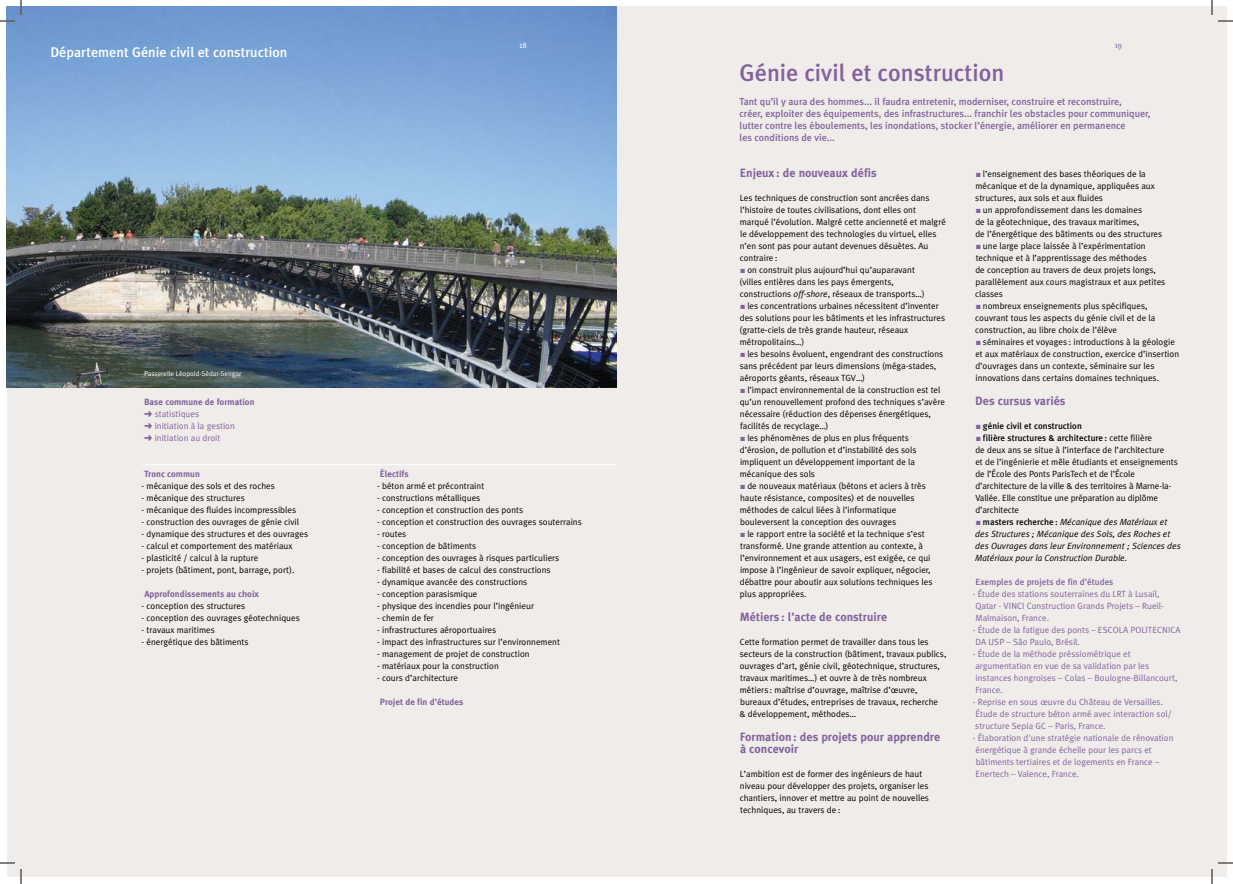
<style>
.page{position:relative;width:1233px;height:884px;background:#fff}
.page>*{position:absolute;margin:0;border:0;box-sizing:border-box;transform-origin:0 0}
.t1{font:500 24px "Meta Plus";color:#83629d}
.t2{font:500 14px "Meta Plus";color:#fff}
.t3{font:700 12px/12px "Meta Plus";color:#83629d}
.t4{font:500 10px/12px "Meta Plus";color:#83629d}
.t5{font:9px/12px "Meta Plus Normal";color:#000}
.t6{font:9px/12px "Meta Plus Normal";color:#83629d}
.t7{font:italic 9px/12px "Meta Plus Normal";color:#000}
.t8{font:700 9px "Meta Plus";color:#83629d}
.t9{font:500 9px "Meta Plus";color:#000}
.t10{font:500 9px "Meta Plus";color:#83629d}
.t11{font:8px "Meta Plus Normal";color:#fff}
.t12{font:8px "Meta Plus Normal";color:#83629d}
.t13{font:7px "Meta Plus Normal";color:#fff}
.s1{color:#83629d}
.s2{font-style:italic}
.s3{font-family:"Meta Plus Normal";font-weight:400}
.s4{font-family:"Meta Plus";font-weight:500;font-style:normal}
</style>
<div class="page">
<div style="left:7px;top:7px;width:1219px;height:870px;background:#efecea"></div>
<img style="left:7px;top:7px;width:609px;height:380px">
<hr style="left:143px;top:464px;width:474px;height:1px;background:#fff">
<svg style="left:1218px;top:20px;width:15px;height:2px"></svg>
<svg style="left:1218px;top:862px;width:15px;height:2px"></svg>
<svg style="left:0;top:0;width:22px;height:22px"></svg>
<svg style="left:0;top:862px;width:22px;height:22px"></svg>
<svg style="left:1211px;top:0;width:1px;height:15px"></svg>
<svg style="left:1211px;top:869px;width:1px;height:15px"></svg>
<h2 class="t2" style="left:50px;top:44px;width:238px">Département Génie civil et construction</h2>
<p class="t13" style="left:144px;top:370px;width:99px">Passerelle Léopold-Sédar-Sengor</p>
<p class="t8" style="left:144px;top:397px;width:112px">Base commune de formation</p>
<p class="t6" style="left:144px;top:408px;width:92px">➜ statistiques<br>➜ initiation à la gestion ➜ initiation au droit</p>
<p class="t8" style="left:144px;top:469px;width:57px">Tronc commun</p>
<p class="t5" style="left:142px;top:480px;width:135px">- mécanique des sols et des roches</p>
<p class="t5" style="left:142px;top:492px;width:105px">- mécanique des structures</p>
<p class="t5" style="left:142px;top:504px;width:156px">- mécanique des fluides incompressibles</p>
<p class="t5" style="left:142px;top:516px;width:159px">- construction des ouvrages de génie civil</p>
<p class="t5" style="left:142px;top:528px;width:168px">- dynamique des structures et des ouvrages</p>
<p class="t5" style="left:142px;top:540px;width:152px">- calcul et comportement des matériaux</p>
<p class="t5" style="left:142px;top:552px;width:118px">- plasticité / calcul à la rupture</p>
<p class="t5" style="left:142px;top:564px;width:154px">- projets (bâtiment, pont, barrage, port).</p>
<p class="t8" style="left:144px;top:589px;width:116px">Approfondissements au choix</p>
<p class="t5" style="left:142px;top:600px;width:105px">- conception des structures</p>
<p class="t5" style="left:142px;top:612px;width:160px">- conception des ouvrages géotechniques</p>
<p class="t5" style="left:142px;top:624px;width:75px">- travaux maritimes</p>
<p class="t5" style="left:142px;top:636px;width:108px">- énergétique des bâtiments</p>
<p class="t11" style="left:519px;top:41px;width:9px">18</p>
<p class="t12" style="left:1114px;top:41px;width:9px">19</p>
<p class="t8" style="left:380px;top:469px;width:30px">Électifs</p>
<p class="t5" style="left:377px;top:480px;width:109px">- béton armé et précontraint</p>
<p class="t5" style="left:377px;top:492px;width:105px">- constructions métalliques</p>
<p class="t5" style="left:377px;top:504px;width:147px">- conception et construction des ponts</p>
<p class="t5" style="left:377px;top:516px;width:206px">- conception et construction des ouvrages souterrains</p>
<p class="t5" style="left:377px;top:528px;width:31px">- routes</p>
<p class="t5" style="left:377px;top:540px;width:101px">- conception de bâtiments</p>
<p class="t5" style="left:377px;top:552px;width:184px">- conception des ouvrages à risques particuliers</p>
<p class="t5" style="left:377px;top:564px;width:175px">- fiabilité et bases de calcul des constructions</p>
<p class="t5" style="left:377px;top:576px;width:152px">- dynamique avancée des constructions</p>
<p class="t5" style="left:377px;top:588px;width:102px">- conception parasismique</p>
<p class="t5" style="left:377px;top:600px;width:158px">- physique des incendies pour l’ingénieur</p>
<p class="t5" style="left:377px;top:612px;width:58px">- chemin de fer</p>
<p class="t5" style="left:377px;top:624px;width:121px">- infrastructures aéroportuaires</p>
<p class="t5" style="left:377px;top:636px;width:184px">- impact des infrastructures sur l’environnement</p>
<p class="t5" style="left:377px;top:648px;width:154px">- management de projet de construction</p>
<p class="t5" style="left:377px;top:660px;width:123px">- matériaux pour la construction</p>
<p class="t5" style="left:377px;top:672px;width:82px">- cours d’architecture</p>
<p class="t8" style="left:380px;top:697px;width:85px">Projet de fin d’études</p>
<h1 class="t1" style="left:739px;top:59px;width:266px">Génie civil et construction</h1>
<p class="t4" style="left:739px;top:95px;width:412px">Tant qu’il y aura des hommes... il faudra entretenir, moderniser, construire et reconstruire,<br>créer, exploiter des équipements, des infrastructures... franchir les obstacles pour communiquer, lutter contre les éboulements, les inondations, stocker l’énergie, améliorer en permanence<br>les conditions de vie...</p>
<h3 class="t3" style="left:739px;top:167px;width:139px">Enjeux : de nouveaux défis</h3>
<p class="t5" style="left:739px;top:192px;width:208px">Les techniques de construction sont ancrées dans l’histoire de toutes civilisations, dont elles ont marqué l’évolution. Malgré cette ancienneté et malgré le développement des technologies du virtuel, elles n’en sont pas pour autant devenues désuètes. Au contraire :</p>
<p class="t5" style="left:739px;top:264px;width:187px"><span class="s1">■</span> on construit plus aujourd’hui qu’auparavant (villes entières dans les pays émergents, constructions <span class="s2">off-shore</span>, réseaux de transports…)</p>
<p class="t5" style="left:739px;top:300px;width:207px"><span class="s1">■</span> les concentrations urbaines nécessitent d’inventer des solutions pour les bâtiments et les infrastructures (gratte-ciels de très grande hauteur, réseaux métropolitains…)</p>
<p class="t5" style="left:739px;top:348px;width:205px"><span class="s1">■</span> les besoins évoluent, engendrant des constructions sans précédent par leurs dimensions (méga-stades, aéroports géants, réseaux TGV…)</p>
<p class="t5" style="left:739px;top:384px;width:207px"><span class="s1">■</span> l’impact environnemental de la construction est tel qu’un renouvellement profond des techniques s’avère nécessaire (réduction des dépenses énergétiques, facilités de recyclage…)</p>
<p class="t5" style="left:739px;top:432px;width:178px"><span class="s1">■</span> les phénomènes de plus en plus fréquents d’érosion, de pollution et d’instabilité des sols impliquent un développement important de la mécanique des sols</p>
<p class="t5" style="left:740px;top:480px;width:187px"><span class="s1">■</span> de nouveaux matériaux (bétons et aciers à très haute résistance, composites) et de nouvelles méthodes de calcul liées à l’informatique bouleversent la conception des ouvrages</p>
<p class="t5" style="left:739px;top:528px;width:194px"><span class="s1">■</span> le rapport entre la société et la technique s’est transformé. Une grande attention au contexte, à l’environnement et aux usagers, est exigée, ce qui impose à l’ingénieur de savoir expliquer, négocier, débattre pour aboutir aux solutions techniques les plus appropriées.</p>
<h3 class="t3" style="left:739px;top:611px;width:149px">Métiers : l’acte de construire</h3>
<p class="t5" style="left:739px;top:636px;width:208px">Cette formation permet de travailler dans tous les secteurs de la construction (bâtiment, travaux publics, ouvrages d’art, génie civil, géotechnique, structures, travaux maritimes…) et ouvre à de très nombreux métiers : maîtrise d’ouvrage, maîtrise d’œuvre, bureaux d’études, entreprises de travaux, recherche<br>&amp; développement, méthodes…</p>
<h3 class="t3" style="left:739px;top:731px;width:202px">Formation: des projets pour apprendre à concevoir</h3>
<p class="t5" style="left:739px;top:768px;width:191px">L’ambition est de former des ingénieurs de haut niveau pour développer des projets, organiser les chantiers, innover et mettre au point de nouvelles techniques, au travers de :</p>
<p class="t5" style="left:975px;top:168px;width:181px"><span class="s1">■</span> l’enseignement des bases théoriques de la mécanique et de la dynamique, appliquées aux structures, aux sols et aux fluides</p>
<p class="t5" style="left:975px;top:204px;width:188px"><span class="s1">■</span> un approfondissement dans les domaines<br>de la géotechnique, des travaux maritimes,<br>de l’énergétique des bâtiments ou des structures</p>
<p class="t5" style="left:975px;top:240px;width:191px"><span class="s1">■</span> une large place laissée à l’expérimentation technique et à l’apprentissage des méthodes<br>de conception au travers de deux projets longs, parallèlement aux cours magistraux et aux petites classes</p>
<p class="t5" style="left:975px;top:300px;width:181px"><span class="s1">■</span> nombreux enseignements plus spécifiques, couvrant tous les aspects du génie civil et de la construction, au libre choix de l’élève</p>
<p class="t5" style="left:975px;top:336px;width:205px"><span class="s1">■</span> séminaires et voyages : introductions à la géologie et aux matériaux de construction, exercice d’insertion d’ouvrages dans un contexte, séminaire sur les innovations dans certains domaines techniques.</p>
<h3 class="t3" style="left:975px;top:395px;width:92px">Des cursus variés</h3>
<p class="t9" style="left:976px;top:421px;width:107px"><span class="s1">■</span> génie civil et construction</p>
<p class="t9" style="left:976px;top:433px;width:177px"><span class="s1">■</span> filière structures &amp; architecture : <span class="s3">cette filière</span></p>
<p class="t5" style="left:975px;top:444px;width:204px">de deux ans se situe à l’interface de l’architecture<br>et de l’ingénierie et mêle étudiants et enseignements de l’École des Ponts ParisTech et de l’École d’architecture de la ville &amp; des territoires à Marne-la-Vallée. Elle constitue une préparation au diplôme d’architecte</p>
<p class="t7" style="left:975px;top:516px;width:207px"><span class="s1">■</span> <span class="s4">masters recherche :</span> Mécanique des Matériaux et des Structures ; Mécanique des Sols, des Roches et des Ouvrages dans leur Environnement ; Sciences des Matériaux pour la Construction Durable.</p>
<p class="t10" style="left:975px;top:577px;width:139px">Exemples de projets de fin d’études</p>
<p class="t6" style="left:975px;top:588px;width:190px;text-indent:-3px">- Étude des stations souterraines du LRT à Lusail,<br>Qatar - VINCI Construction Grands Projets – Rueil-<br>Malmaison, France.</p>
<p class="t6" style="left:975px;top:624px;width:207px;text-indent:-3px">- Étude de la fatigue des ponts – ESCOLA POLITECNICA<br>DA USP – São Paulo, Brésil.</p>
<p class="t6" style="left:972px;top:648px;width:206px">- Étude de la méthode préssiométrique et argumentation en vue de sa validation par les instances hongroises – Colas – Boulogne-Billancourt, France.</p>
<p class="t6" style="left:972px;top:696px;width:201px">- Reprise en sous œuvre du Château de Versailles.<br>Étude de structure béton armé avec interaction sol/ structure Sepia GC – Paris, France.</p>
<p class="t6" style="left:975px;top:732px;width:199px;text-indent:-3px">- Élaboration d'une stratégie nationale de rénovation énergétique à grande échelle pour les parcs et bâtiments tertiaires et de logements en France – Enertech – Valence, France.</p>
</div>
